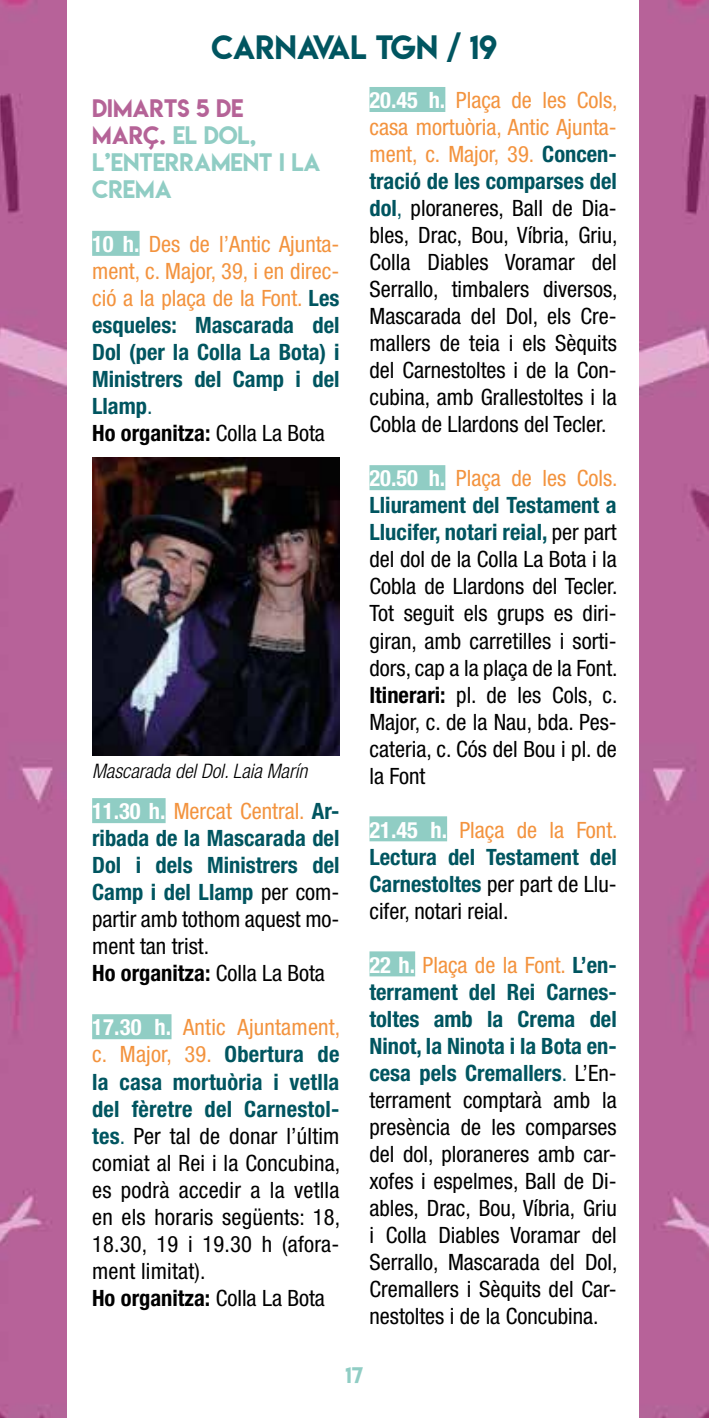
<style>
.page{position:relative;width:709px;height:1418px;background:#fff}
.page>*{position:absolute;margin:0;border:0;box-sizing:border-box;transform-origin:0 0}
.t1{font:30px "Lemon Milk";color:#005560}
.t2{font:condensed 22.5px/27px "Helvetica Neue LT Std";color:#000;text-align:justify}
.t3{font:700 condensed 22.5px/27px "Helvetica Neue LT Std";color:#005560}
.t4{font:22.5px/27px "Lemon Milk";color:#90cdc4}
.t5{font:italic 300 condensed 20px "Helvetica Neue LT Std";color:#000}
.t6{font:20px "Lemon Milk";color:#90cdc4}
.s1{color:#b56397}
.s2{color:#fff}
.s3{font-weight:400;color:#f3933e}
.s4{font-weight:400}
.s5{color:#000}
.s6{font-weight:400;color:#000}
.s7{font-weight:700;color:#fff}
.s8{color:#f3933e}
.s9{font-weight:700;color:#005560}
.s10{color:#005560}
.s11{font-weight:700}
</style>
<div class="page">
<div style="left:92px;top:231px;width:48px;height:25px;background:#90cdc4"></div>
<div style="left:92px;top:798px;width:74px;height:25px;background:#90cdc4"></div>
<div style="left:92px;top:1014px;width:79px;height:25px;background:#90cdc4"></div>
<img style="left:92px;top:457px;width:247px;height:298px">
<div style="left:369px;top:87px;width:76px;height:25px;background:#90cdc4"></div>
<div style="left:369px;top:465px;width:76px;height:25px;background:#90cdc4"></div>
<div style="left:369px;top:816px;width:78px;height:25px;background:#90cdc4"></div>
<div style="left:369px;top:951px;width:46px;height:25px;background:#90cdc4"></div>
<img style="left:639px;top:0;width:70px;height:1417px">
<img style="left:0;top:0;width:66px;height:1417px">
<h1 class="t1" style="left:212px;top:26px;width:287px">CARNAVAL TGN / 19</h1>
<p class="t4" style="left:92px;top:95px;width:230px"><span class="s1">DIMARTS 5 DE<br>MARÇ.</span> EL DOL,<br>L’ENTERRAMENT I LA<br>CREMA</p>
<p class="t3" style="left:92px;top:230px;width:249px"><span class="s2">10 h.</span> <span class="s3">Des de l’Antic Ajunta&shy;ment, c. Major, 39, i en direc&shy;ció a la plaça de la Font.</span> Les esqueles: Mascarada del<br>Dol (per la Colla La Bota) i<br>Ministrers del Camp i del<br>Llamp<span class="s4">.<br></span><span class="s5">Ho organitza:</span> <span class="s6">Colla La Bota</span></p>
<p class="t5" style="left:92px;top:759px;width:217px">Mascarada del Dol. Laia Marín</p>
<p class="t3" style="left:92px;top:797px;width:249px"><span class="s2">11.30 h.</span> <span class="s3">Mercat Central.</span> Ar&shy;ribada de la Mascarada del<br>Dol i dels Ministrers del<br>Camp i del Llamp <span class="s6">per com&shy;partir amb tothom aquest mo&shy;ment tan trist.<br></span><span class="s5">Ho organitza:</span> <span class="s6">Colla La Bota</span></p>
<p class="t2" style="left:92px;top:1013px;width:250px;text-align:left"><span class="s7">17.30 h.</span> <span class="s8">Antic Ajuntament, c. Major, 39.</span> <span class="s9">Obertura de la casa mortuòria i vetlla del fèretre del Carnestol&shy;tes</span><span class="s10">.</span> Per tal de donar l’últim comiat al Rei i la Concubina, es podrà accedir a la vetlla en els horaris següents: 18,<br>18.30, 19 i 19.30 h (afora&shy;ment limitat).<br><span class="s11">Ho organitza:</span> Colla La Bota</p>
<p class="t2" style="left:369px;top:87px;width:250px"><span class="s7">20.45 h.</span> <span class="s8">Plaça de les Cols, casa mortuòria, Antic Ajunta&shy;ment, c. Major, 39.</span> <span class="s9">Concen&shy;tració de les comparses del dol</span><span class="s10">,</span> ploraneres, Ball de Dia&shy;bles, Drac, Bou, Víbria, Griu, Colla Diables Voramar del Serrallo, timbalers diversos, Mascarada del Dol, els Cre&shy;mallers de teia i els Sèquits del Carnestoltes i de la Con&shy;cubina, amb Grallestoltes i la Cobla de Llardons del Tecler.</p>
<p class="t2" style="left:369px;top:465px;width:250px"><span class="s7">20.50 h.</span> <span class="s8">Plaça de les Cols.<br></span><span class="s9">Lliurament del Testament a Llucifer, notari reial,</span> per part del dol de la Colla La Bota i la Cobla de Llardons del Tecler.<br>Tot seguit els grups es diri&shy;giran, amb carretilles i sorti&shy;dors, cap a la plaça de la Font.<br><span class="s11">Itinerari:</span> pl. de les Cols, c.<br>Major, c. de la Nau, bda. Pes&shy;cateria, c. Cós del Bou i pl. de la Font</p>
<p class="t3" style="left:369px;top:815px;width:250px;text-align:justify"><span class="s2">21.45 h.</span> <span class="s3">Plaça de la Font.<br></span>Lectura del Testament del Carnestoltes <span class="s6">per part de Llu&shy;cifer, notari reial.</span></p>
<p class="t2" style="left:369px;top:951px;width:250px"><span class="s7">22 h.</span> <span class="s8">Plaça de la Font.</span> <span class="s9">L’en&shy;terrament del Rei Carnes&shy;toltes amb la Crema del Ninot, la Ninota i la Bota en&shy;cesa pels Cremallers</span><span class="s10">.</span> L’En&shy;terrament comptarà amb la presència de les comparses del dol, ploraneres amb car&shy;xofes i espelmes, Ball de Di&shy;ables, Drac, Bou, Víbria, Griu i Colla Diables Voramar del Serrallo, Mascarada del Dol, Cremallers i Sèquits del Car&shy;nestoltes i de la Concubina.</p>
<p class="t6" style="left:345px;top:1360px;width:19px">17</p>
</div>
